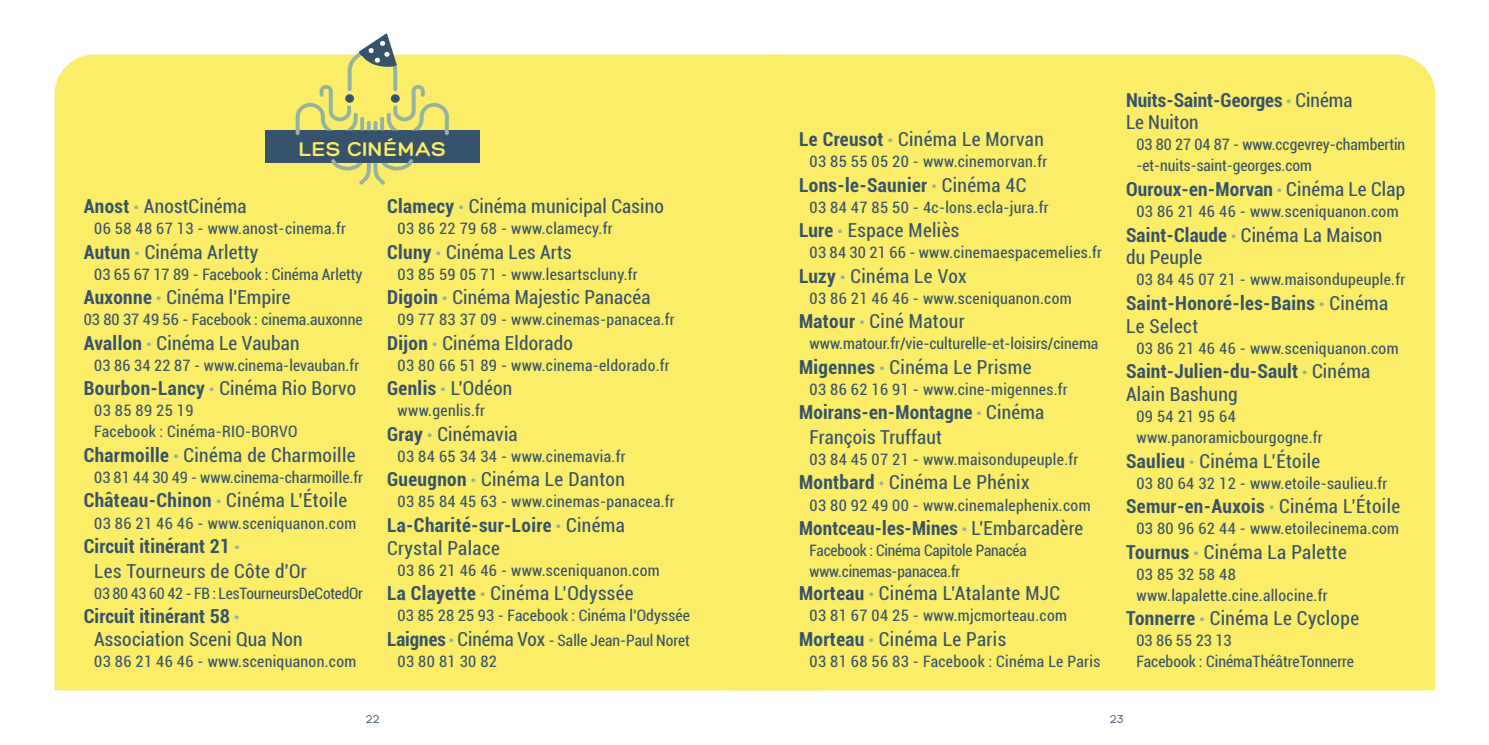
<style>
.page{position:relative;width:1489px;height:745px;background:#fff}
.page>*{position:absolute;margin:0;border:0;box-sizing:border-box;transform-origin:0 0}
.t1{font:300 21.7px "Hero";letter-spacing:.03em;color:#fbee66}
.t2{font:condensed 19.25px "Roboto";letter-spacing:.01em;color:#37536c}
.t3{font:700 condensed 19.25px "Roboto";letter-spacing:.01em;color:#37536c}
.t4{font:condensed 15.75px "Roboto";letter-spacing:.02em;color:#37536c}
.t5{font:condensed 15.75px/21px "Roboto";color:#37536c}
.t6{font:condensed 15.75px "Roboto";letter-spacing:-.01em;color:#37536c}
.t7{font:12.25px "Hero";color:#37536c}
.s1{font-weight:700}
.s2{font-family:"Hero";font-weight:300;font-stretch:normal;color:#93b2a0}
.s3{font-weight:400}
.s4{font-weight:700;font-size:19.25px}
.s5{font-family:"Hero";font-weight:300;font-stretch:normal;font-size:19.25px;color:#93b2a0}
.s6{font-size:19.25px}
</style>
<div class="page">
<div style="left:55px;top:55px;width:672px;height:635px;background:#fbed68"></div>
<div style="left:727px;top:55px;width:707px;height:635px;background:#fbed68"></div>
<div style="left:265px;top:130px;width:214px;height:33px;background:#37536c"></div>
<svg style="left:331px;top:159px;width:82px;height:25px"></svg>
<svg style="left:295px;top:33px;width:154px;height:102px"></svg>
<p class="t1" style="left:299px;top:137px;width:148px">LES CINÉMAS</p>
<p class="t2" style="left:84px;top:193px;width:164px"><span class="s1">Anost</span> <span class="s2">•</span> AnostCinéma</p>
<p class="t4" style="left:94px;top:217px;width:253px">06 58 48 67 13 - www.anost-cinema.fr</p>
<p class="t2" style="left:84px;top:238px;width:176px"><span class="s1">Autun</span> <span class="s2">•</span> Cinéma Arletty</p>
<p class="t5" style="left:94px;top:263px;width:270px">03 65 67 17 89 - Facebook : Cinéma Arletty</p>
<p class="t2" style="left:84px;top:284px;width:208px"><span class="s1">Auxonne</span> <span class="s2">•</span> Cinéma l'Empire</p>
<p class="t5" style="left:84px;top:308px;width:280px">03 80 37 49 56 - Facebook : cinema.auxonne</p>
<p class="t2" style="left:84px;top:329px;width:217px"><span class="s1">Avallon</span> <span class="s2">•</span> Cinéma Le Vauban</p>
<p class="t4" style="left:94px;top:354px;width:266px">03 86 34 22 87 - www.cinema-levauban.fr</p>
<p class="t2" style="left:84px;top:375px;width:274px"><span class="s1">Bourbon-Lancy</span> <span class="s2">•</span> Cinéma Rio Borvo</p>
<p class="t4" style="left:94px;top:399px;width:101px">03 85 89 25 19</p>
<p class="t4" style="left:94px;top:420px;width:205px">Facebook : Cinéma-RIO-BORVO</p>
<p class="t2" style="left:84px;top:441px;width:273px"><span class="s1">Charmoille</span> <span class="s2">•</span> Cinéma de Charmoille</p>
<p class="t5" style="left:94px;top:466px;width:270px">03 81 44 30 49 - www.cinema-charmoille.fr</p>
<p class="t3" style="left:84px;top:487px;width:265px">Château-Chinon <span class="s2">•</span> <span class="s3">Cinéma L’Étoile</span></p>
<p class="t4" style="left:94px;top:511px;width:263px">03 86 21 46 46 - www.sceniquanon.com</p>
<p class="t3" style="left:84px;top:532px;width:157px">Circuit itinérant 21 <span class="s2">•</span></p>
<p class="t2" style="left:94px;top:557px;width:214px">Les Tourneurs de Côte d'Or</p>
<p class="t6" style="left:94px;top:581px;width:270px">03 80 43 60 42 - FB : LesTourneursDeCotedOr</p>
<p class="t3" style="left:84px;top:602px;width:157px">Circuit itinérant 58 <span class="s2">•</span></p>
<p class="t2" style="left:94px;top:625px;width:210px">Association Sceni Qua Non</p>
<p class="t4" style="left:94px;top:650px;width:263px">03 86 21 46 46 - www.sceniquanon.com</p>
<p class="t2" style="left:387px;top:193px;width:278px"><span class="s1">Clamecy</span> <span class="s2">•</span> Cinéma municipal Casino</p>
<p class="t4" style="left:397px;top:217px;width:216px">03 86 22 79 68 - www.clamecy.fr</p>
<p class="t2" style="left:387px;top:238px;width:186px"><span class="s1">Cluny</span> <span class="s2">•</span> Cinéma Les Arts</p>
<p class="t4" style="left:397px;top:263px;width:242px">03 85 59 05 71 - www.lesartscluny.fr</p>
<p class="t2" style="left:387px;top:284px;width:265px"><span class="s1">Digoin</span> <span class="s2">•</span> Cinéma Majestic Panacéa</p>
<p class="t4" style="left:397px;top:308px;width:278px">09 77 83 37 09 - www.cinemas-panacea.fr</p>
<p class="t2" style="left:387px;top:329px;width:187px"><span class="s1">Dijon</span> <span class="s2">•</span> Cinéma Eldorado</p>
<p class="t4" style="left:397px;top:354px;width:273px">03 80 66 51 89 - www.cinema-eldorado.fr</p>
<p class="t2" style="left:387px;top:375px;width:127px"><span class="s1">Genlis</span> <span class="s2">•</span> L'Odéon</p>
<p class="t4" style="left:397px;top:399px;width:89px">www.genlis.fr</p>
<p class="t2" style="left:387px;top:420px;width:132px"><span class="s1">Gray</span> <span class="s2">•</span> Cinémavia</p>
<p class="t4" style="left:397px;top:445px;width:229px">03 84 65 34 34 - www.cinemavia.fr</p>
<p class="t2" style="left:387px;top:466px;width:239px"><span class="s1">Gueugnon</span> <span class="s2">•</span> Cinéma Le Danton</p>
<p class="t4" style="left:397px;top:490px;width:278px">03 85 84 45 63 - www.cinemas-panacea.fr</p>
<p class="t3" style="left:387px;top:511px;width:239px">La-Charité-sur-Loire <span class="s2">•</span> <span class="s3">Cinéma</span></p>
<p class="t2" style="left:387px;top:534px;width:114px">Crystal Palace</p>
<p class="t4" style="left:397px;top:559px;width:263px">03 86 21 46 46 - www.sceniquanon.com</p>
<p class="t2" style="left:387px;top:579px;width:248px"><span class="s1">La Clayette</span> <span class="s2">•</span> Cinéma L’Odyssée</p>
<p class="t4" style="left:397px;top:604px;width:294px">03 85 28 25 93 - Facebook : Cinéma l'Odyssée</p>
<p class="t5" style="left:387px;top:628px;width:304px"><span class="s4">Laignes</span> <span class="s5">•</span> <span class="s6">Cinéma Vox</span> - Salle Jean-Paul Noret</p>
<p class="t4" style="left:397px;top:650px;width:101px">03 80 81 30 82</p>
<p class="t2" style="left:799px;top:126px;width:246px"><span class="s1">Le Creusot</span> <span class="s2">•</span> Cinéma Le Morvan</p>
<p class="t4" style="left:809px;top:150px;width:239px">03 85 55 05 20 - www.cinemorvan.fr</p>
<p class="t3" style="left:799px;top:171px;width:229px">Lons-le-Saunier <span class="s2">•</span> <span class="s3">Cinéma 4C</span></p>
<p class="t4" style="left:809px;top:196px;width:240px">03 84 47 85 50 - 4c-lons.ecla-jura.fr</p>
<p class="t2" style="left:799px;top:217px;width:162px"><span class="s1">Lure</span> <span class="s2">•</span> Espace Meliès</p>
<p class="t4" style="left:809px;top:241px;width:294px">03 84 30 21 66 - www.cinemaespacemelies.fr</p>
<p class="t2" style="left:799px;top:262px;width:169px"><span class="s1">Luzy</span> <span class="s2">•</span> Cinéma Le Vox</p>
<p class="t4" style="left:809px;top:287px;width:263px">03 86 21 46 46 - www.sceniquanon.com</p>
<p class="t2" style="left:799px;top:308px;width:167px"><span class="s1">Matour</span> <span class="s2">•</span> Ciné Matour</p>
<p class="t5" style="left:809px;top:332px;width:290px">www.matour.fr/vie-culturelle-et-loisirs/cinema</p>
<p class="t2" style="left:799px;top:353px;width:234px"><span class="s1">Migennes</span> <span class="s2">•</span> Cinéma Le Prisme</p>
<p class="t4" style="left:809px;top:378px;width:259px">03 86 62 16 91 - www.cine-migennes.fr</p>
<p class="t3" style="left:799px;top:399px;width:246px">Moirans-en-Montagne <span class="s2">•</span> <span class="s3">Cinéma</span></p>
<p class="t2" style="left:809px;top:423px;width:134px">François Truffaut</p>
<p class="t4" style="left:809px;top:448px;width:270px">03 84 45 07 21 - www.maisondupeuple.fr</p>
<p class="t2" style="left:799px;top:469px;width:232px"><span class="s1">Montbard</span> <span class="s2">•</span> Cinéma Le Phénix</p>
<p class="t4" style="left:809px;top:493px;width:282px">03 80 92 49 00 - www.cinemalephenix.com</p>
<p class="t3" style="left:799px;top:514px;width:286px">Montceau-les-Mines <span class="s2">•</span> <span class="s3">L'Embarcadère</span></p>
<p class="t6" style="left:809px;top:539px;width:219px">Facebook : Cinéma Capitole Panacéa</p>
<p class="t6" style="left:809px;top:560px;width:152px">www.cinemas-panacea.fr</p>
<p class="t2" style="left:799px;top:579px;width:262px"><span class="s1">Morteau</span> <span class="s2">•</span> Cinéma L’Atalante MJC</p>
<p class="t4" style="left:809px;top:604px;width:259px">03 81 67 04 25 - www.mjcmorteau.com</p>
<p class="t2" style="left:799px;top:625px;width:208px"><span class="s1">Morteau</span> <span class="s2">•</span> Cinéma Le Paris</p>
<p class="t4" style="left:809px;top:649px;width:292px">03 81 68 56 83 - Facebook : Cinéma Le Paris</p>
<p class="t3" style="left:1125px;top:86px;width:228px">Nuits-Saint-Georges <span class="s2">•</span> <span class="s3">Cinéma</span></p>
<p class="t2" style="left:1125px;top:109px;width:74px">Le Nuiton</p>
<p class="t5" style="left:1136px;top:134px;width:270px">03 80 27 04 87 - www.ccgevrey-chambertin -et-nuits-saint-georges.com</p>
<p class="t3" style="left:1125px;top:175px;width:281px">Ouroux-en-Morvan <span class="s2">•</span> <span class="s3">Cinéma Le Clap</span></p>
<p class="t4" style="left:1136px;top:200px;width:263px">03 86 21 46 46 - www.sceniquanon.com</p>
<p class="t2" style="left:1125px;top:221px;width:258px"><span class="s1">Saint-Claude</span> <span class="s2">•</span> Cinéma La Maison</p>
<p class="t2" style="left:1125px;top:244px;width:78px">du Peuple</p>
<p class="t4" style="left:1136px;top:268px;width:270px">03 84 45 07 21 - www.maisondupeuple.fr</p>
<p class="t3" style="left:1125px;top:289px;width:264px">Saint-Honoré-les-Bains <span class="s2">•</span> <span class="s3">Cinéma</span></p>
<p class="t2" style="left:1125px;top:312px;width:74px">Le Select</p>
<p class="t4" style="left:1136px;top:337px;width:263px">03 86 21 46 46 - www.sceniquanon.com</p>
<p class="t3" style="left:1125px;top:357px;width:246px">Saint-Julien-du-Sault <span class="s2">•</span> <span class="s3">Cinéma</span></p>
<p class="t2" style="left:1125px;top:380px;width:113px">Alain Bashung</p>
<p class="t4" style="left:1136px;top:405px;width:101px">09 54 21 95 64</p>
<p class="t4" style="left:1136px;top:426px;width:188px">www.panoramicbourgogne.fr</p>
<p class="t2" style="left:1125px;top:447px;width:196px"><span class="s1">Saulieu</span> <span class="s2">•</span> Cinéma L’Étoile</p>
<p class="t4" style="left:1136px;top:471px;width:252px">03 80 64 32 12 - www.etoile-saulieu.fr</p>
<p class="t3" style="left:1125px;top:492px;width:276px">Semur-en-Auxois <span class="s2">•</span> <span class="s3">Cinéma L’Étoile</span></p>
<p class="t4" style="left:1136px;top:517px;width:264px">03 80 96 62 44 - www.etoilecinema.com</p>
<p class="t2" style="left:1125px;top:538px;width:222px"><span class="s1">Tournus</span> <span class="s2">•</span> Cinéma La Palette</p>
<p class="t4" style="left:1136px;top:562px;width:101px">03 85 32 58 48</p>
<p class="t4" style="left:1136px;top:583px;width:192px">www.lapalette.cine.allocine.fr</p>
<p class="t2" style="left:1125px;top:604px;width:235px"><span class="s1">Tonnerre</span> <span class="s2">•</span> Cinéma Le Cyclope</p>
<p class="t4" style="left:1136px;top:629px;width:97px">03 86 55 23 13</p>
<p class="t5" style="left:1136px;top:650px;width:219px">Facebook : CinémaThéâtreTonnerre</p>
<p class="t7" style="left:366px;top:712px;width:16px">22</p>
<p class="t7" style="left:1109px;top:712px;width:16px">23</p>
</div>
